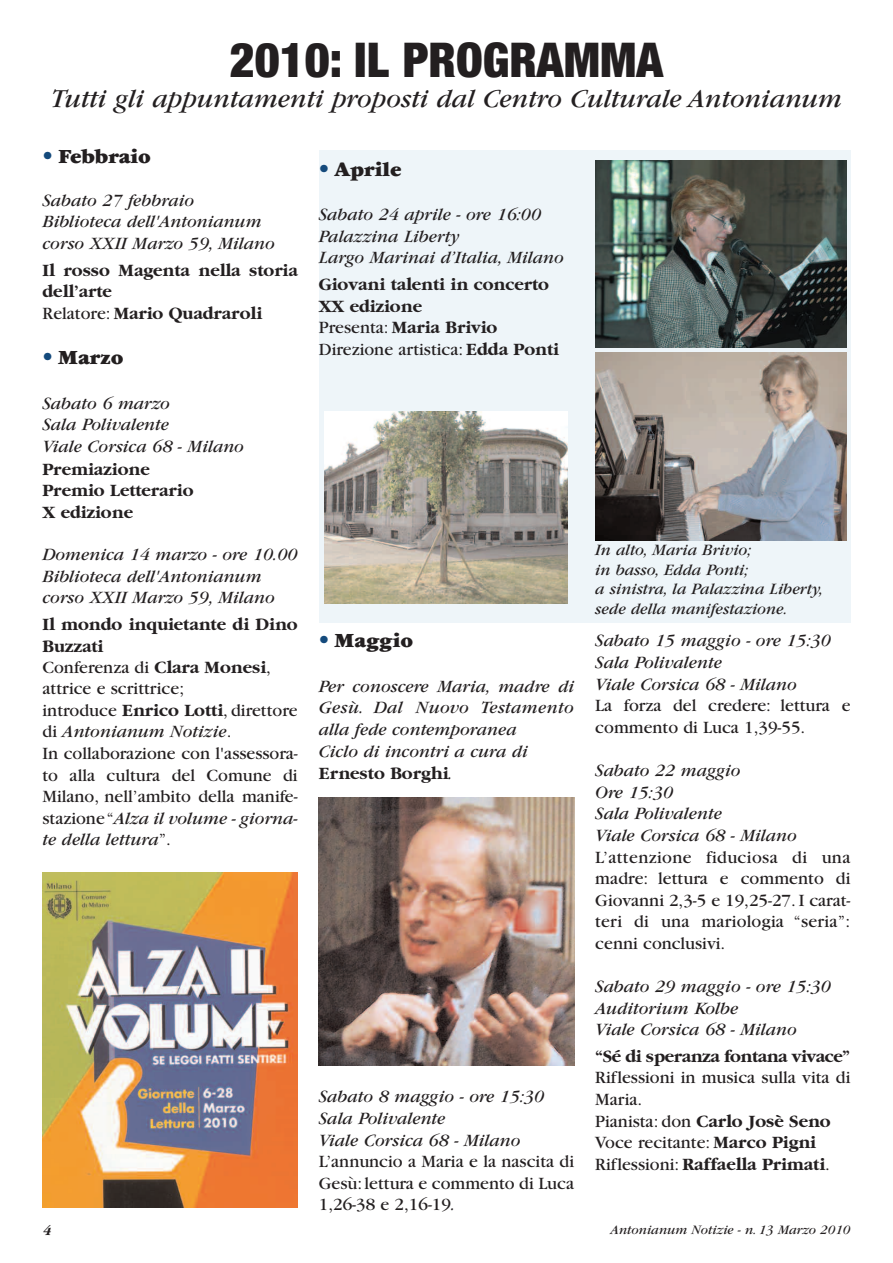
<style>
.page{position:relative;width:893px;height:1263px;background:#fff}
.page>*{position:absolute;margin:0;border:0;box-sizing:border-box;transform-origin:0 0}
.t1{font:900 condensed 48px "Helvetica Neue";color:#231f20}
.t2{font:italic 27px "Garamond";color:#231f20}
.t3{font:900 21px "Garamond";color:#231f20}
.t4{font:18px/21.6px "Garamond";color:#231f20}
.t5{font:italic 18px/21.8px "Garamond";color:#231f20}
.t6{font:700 18px/21.6px "Garamond";color:#231f20}
.t7{font:700 18px "Garamond";letter-spacing:-.025em;color:#231f20}
.t8{font:italic 16.5px/19.5px "Garamond";color:#231f20}
.t9{font:italic 700 15px "Garamond";color:#231f20}
.t10{font:italic 13.5px "Garamond";color:#231f20}
.s1{font-family:"Helvetica Neue";font-stretch:condensed;color:#144a7c}
.s2{font-weight:400}
.s3{font-weight:700}
.s4{font-style:italic}
.s5{font-weight:700;font-style:normal}
</style>
<div class="page">
<div style="left:319px;top:150px;width:531px;height:472px;background:#eef5f9"></div>
<img style="left:43px;top:873px;width:255px;height:335px">
<img style="left:324px;top:411px;width:244px;height:192px">
<img style="left:319px;top:797px;width:255px;height:268px">
<img style="left:595px;top:353px;width:251px;height:187px">
<img style="left:595px;top:160px;width:251px;height:187px">
<h1 class="t1" style="left:230px;top:43px;width:435px">2010: IL PROGRAMMA</h1>
<h2 class="t2" style="left:51px;top:89px;width:792px">Tutti gli appuntamenti proposti dal Centro Culturale Antonianum</h2>
<p class="t3" style="left:43px;top:149px;width:110px"><span class="s1">•</span> Febbraio</p>
<p class="t5" style="left:43px;top:191px;width:234px">Sabato 27 febbraio<br>Biblioteca dell'Antonianum corso XXII Marzo 59, Milano</p>
<p class="t6" style="left:43px;top:259px;width:257px">Il rosso Magenta nella storia dell’arte<br><span class="s2">Relatore:</span> Mario Quadraroli</p>
<p class="t3" style="left:43px;top:351px;width:83px"><span class="s1">•</span> Marzo</p>
<p class="t5" style="left:43px;top:394px;width:203px">Sabato 6 marzo<br>Sala Polivalente<br>Viale Corsica 68 - Milano</p>
<p class="t6" style="left:43px;top:458px;width:152px">Premiazione<br>Premio Letterario<br>X edizione</p>
<p class="t5" style="left:43px;top:546px;width:256px">Domenica 14 marzo - ore 10.00<br>Biblioteca dell'Antonianum corso XXII Marzo 59, Milano</p>
<p class="t4" style="left:43px;top:615px;width:257px"><span class="s3">Il mondo inquietante di Dino<br>Buzzati<br></span>Conferenza di <span class="s3">Clara Monesi</span>, attrice e scrittrice;<br>introduce <span class="s3">Enrico Lotti</span>, direttore di <span class="s4">Antonianum Notizie</span>.<br>In collaborazione con l'assessora&shy;to alla cultura del Comune di<br>Milano, nell’ambito della manife&shy;stazione “<span class="s4">Alza il volume - giorna&shy;te della lettura</span>”.</p>
<p class="t3" style="left:319px;top:162px;width:84px"><span class="s1">•</span> Aprile</p>
<p class="t5" style="left:319px;top:205px;width:246px">Sabato 24 aprile - ore 16:00<br>Palazzina Liberty<br>Largo Marinai d’Italia, Milano</p>
<p class="t6" style="left:319px;top:273px;width:242px">Giovani talenti in concerto<br>XX edizione<br><span class="s2">Presenta:</span> Maria Brivio<br><span class="s2">Direzione artistica:</span> Edda Ponti</p>
<p class="t3" style="left:319px;top:634px;width:96px"><span class="s1">•</span> Maggio</p>
<p class="t5" style="left:319px;top:677px;width:257px">Per conoscere Maria, madre di<br>Gesù. Dal Nuovo Testamento alla fede contemporanea<br>Ciclo di incontri a cura di<br><span class="s5">Ernesto Borghi</span>.</p>
<p class="t5" style="left:319px;top:1087px;width:227px">Sabato 8 maggio - ore 15:30<br>Sala Polivalente<br>Viale Corsica 68 - Milano</p>
<p class="t4" style="left:319px;top:1152px;width:257px;text-align:justify">L’annuncio a Maria e la nascita di Gesù:lettura e commento di Luca 1,26-38 e 2,16-19<span class="s4">.</span></p>
<p class="t8" style="left:595px;top:542px;width:229px">In alto, Maria Brivio;<br>in basso, Edda Ponti;<br>a sinistra, la Palazzina Liberty, sede della manifestazione.</p>
<p class="t5" style="left:595px;top:632px;width:237px">Sabato 15 maggio - ore 15:30<br>Sala Polivalente<br>Viale Corsica 68 - Milano</p>
<p class="t4" style="left:595px;top:697px;width:257px">La forza del credere: lettura e commento di Luca 1,39-55.</p>
<p class="t5" style="left:595px;top:762px;width:203px">Sabato 22 maggio<br>Ore 15:30<br>Sala Polivalente<br>Viale Corsica 68 - Milano</p>
<p class="t4" style="left:595px;top:848px;width:257px;text-align:justify">L’attenzione fiduciosa di una madre: lettura e commento di Giovanni 2,3-5 e 19,25-27. I carat&shy;teri di una mariologia “seria”: cenni conclusivi.</p>
<p class="t5" style="left:595px;top:977px;width:237px">Sabato 29 maggio - ore 15:30<br>Auditorium Kolbe<br>Viale Corsica 68 - Milano</p>
<p class="t7" style="left:595px;top:1045px;width:256px">“Sé di speranza fontana vivace”</p>
<p class="t4" style="left:595px;top:1068px;width:257px">Riflessioni in musica sulla vita di<br>Maria.<br>Pianista: don <span class="s3">Carlo Josè Seno<br></span>Voce recitante: <span class="s3">Marco Pigni<br></span>Riflessioni: <span class="s3">Raffaella Primati</span>.</p>
<p class="t9" style="left:43px;top:1221px;width:10px">4</p>
<p class="t10" style="left:610px;top:1225px;width:241px">Antonianum Notizie - n. 13 Marzo 2010</p>
</div>
